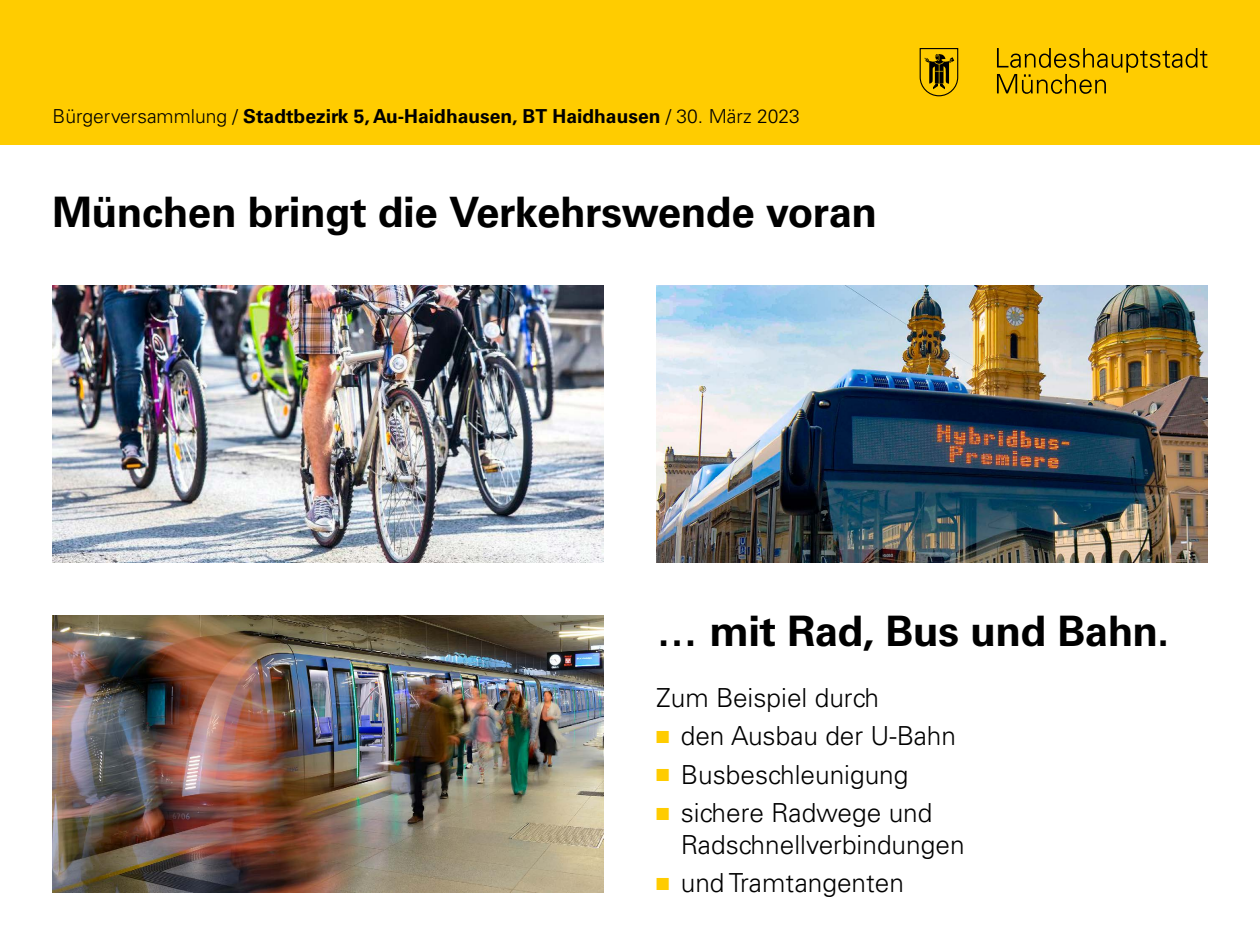
<style>
.page{position:relative;width:1260px;height:945px;background:#fff}
.page>*{position:absolute;margin:0;border:0;box-sizing:border-box;transform-origin:0 0}
.H1_A{font:700 42px "Univers LT Std";letter-spacing:-.015em;color:#000}
.P_Copy_light_Liste_A{font:300 26.25px/31.5px "Univers LT Std";color:#000}
.P_Copy_light_A{font:300 26.25px "Univers LT Std";color:#000}
.t1{font:700 19.25px "Univers LT Std";color:#000}
.s1{font-weight:300}
.s2{color:#fc0}
</style>
<div class="page">
<div style="left:0;top:0;width:1260px;height:144px;background:#fc0"></div>
<svg style="left:997px;top:48px;width:211px;height:46px"></svg>
<svg style="left:919px;top:48px;width:40px;height:49px"></svg>
<img style="left:52px;top:285px;width:552px;height:278px">
<img style="left:52px;top:615px;width:552px;height:277px">
<img style="left:656px;top:285px;width:552px;height:278px">
<p class="t1" style="left:52px;top:105px;width:749px"><span class="s1">Bürgerversammlung /</span> Stadtbezirk 5, Au-Haidhausen, BT Haidhausen <span class="s1">/ 30. März 2023</span></p>
<h1 class="H1_A" style="left:52px;top:188px;width:826px">München bringt die Verkehrswende voran</h1>
<h1 class="H1_A" style="left:656px;top:606px;width:514px">… mit Rad, Bus und Bahn.</h1>
<p class="P_Copy_light_A" style="left:656px;top:682px;width:224px">Zum Beispiel durch</p>
<p class="P_Copy_light_Liste_A" style="left:656px;top:720px;width:301px"><span class="s2">■</span> den Ausbau der U-Bahn</p>
<p class="P_Copy_light_Liste_A" style="left:656px;top:759px;width:254px"><span class="s2">■</span> Busbeschleunigung</p>
<p class="P_Copy_light_Liste_A" style="left:681px;top:797px;width:285px;text-indent:-24px"><span class="s2">■</span> sichere Radwege und<br>Radschnellverbindungen</p>
<p class="P_Copy_light_Liste_A" style="left:656px;top:867px;width:249px"><span class="s2">■</span> und Tramtangenten</p>
</div>
